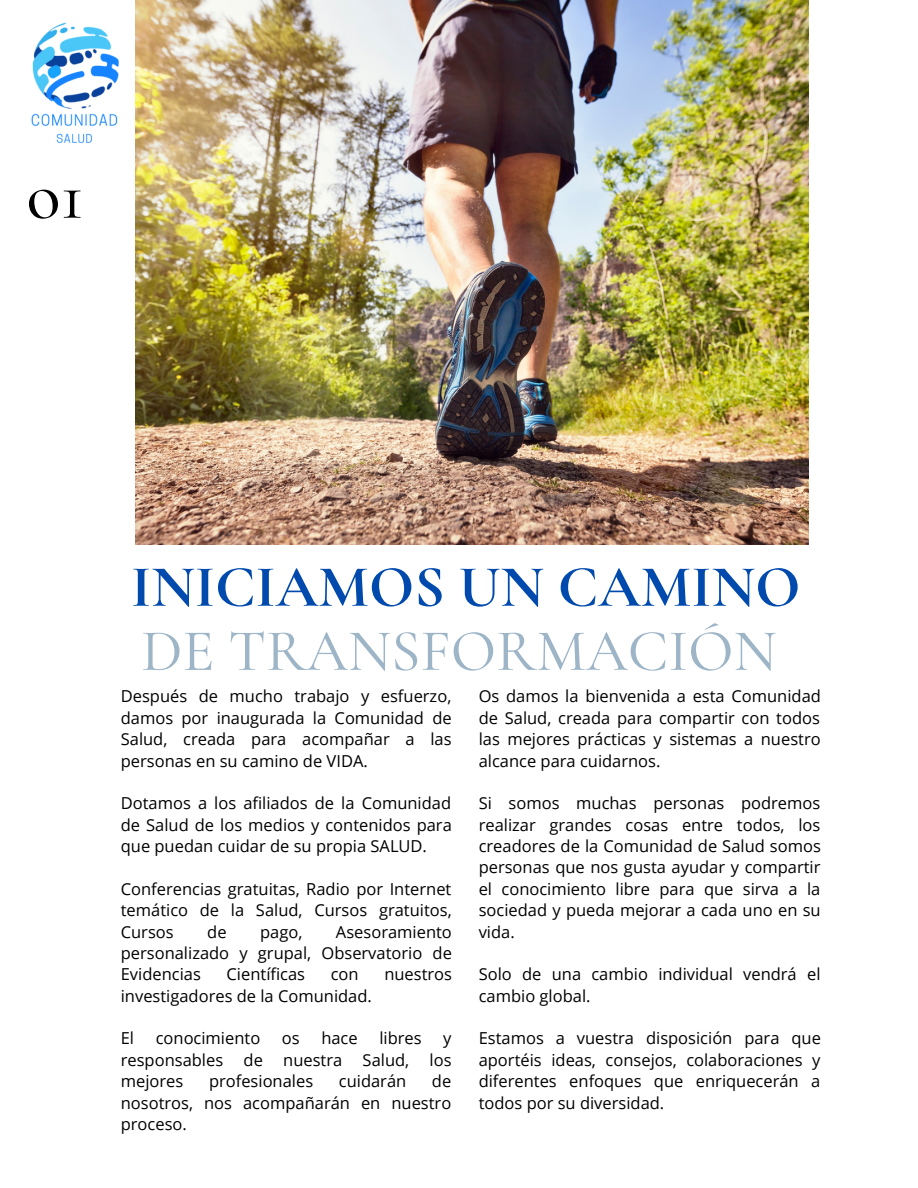
<style>
.page{position:relative;width:918px;height:1188px;background:#fff}
.page>*{position:absolute;margin:0;border:0;box-sizing:border-box;transform-origin:0 0}
.t1{font:500 70.5px "Cormorant Garamond";color:#000}
.t2{font:700 59.25px "Cormorant Garamond";color:#004aad}
.t3{font:500 59.25px "Cormorant Garamond";color:#9db5c7}
.t4{font:16.5px/21.3px "Open Sans";color:#000;text-align:justify}
</style>
<div class="page">
<img style="left:135px;top:0;width:674px;height:544px">
<img style="left:31px;top:0;width:146px;height:194px">
<h1 class="t1" style="left:27px;top:153px;width:59px">o1</h1>
<h2 class="t2" style="left:131px;top:551px;width:671px">INICIAMOS UN CAMINO</h2>
<h2 class="t3" style="left:141px;top:615px;width:637px">DE TRANSFORMACIÓN</h2>
<p class="t4" style="left:121px;top:685px;width:332px">Después de mucho trabajo y esfuerzo, damos por inaugurada la Comunidad de Salud, creada para acompañar a las personas en su camino de VIDA.</p>
<p class="t4" style="left:121px;top:792px;width:333px">Dotamos a los afiliados de la Comunidad de Salud de los medios y contenidos para que puedan cuidar de su propia SALUD.</p>
<p class="t4" style="left:121px;top:878px;width:332px">Conferencias gratuitas, Radio por Internet temático de la Salud, Cursos gratuitos, Cursos</p>
<p class="t4" style="left:479px;top:685px;width:344px">Os damos la bienvenida a esta Comunidad de Salud, creada para compartir con todos las mejores prácticas y sistemas a nuestro alcance para cuidarnos.</p>
<p class="t4" style="left:479px;top:792px;width:344px">Si somos muchas personas podremos realizar grandes cosas entre todos, los creadores de la Comunidad de Salud somos personas que nos gusta ayudar y compartir el conocimiento libre para que sirva a la sociedad y pueda mejorar a cada uno en su vida.</p>
<p class="t4" style="left:479px;top:963px;width:343px">Solo de una cambio individual vendrá el cambio global.</p>
<p class="t4" style="left:479px;top:1027px;width:344px">Estamos a vuestra disposición para que aportéis ideas, consejos, colaboraciones y diferentes enfoques que enriquecerán a todos por su diversidad.</p>
<p class="t4" style="left:207px;top:921px;width:21px">de</p>
<p class="t4" style="left:260px;top:921px;width:44px">pago,</p>
<p class="t4" style="left:121px;top:921px;width:333px;text-indent:215px">Asesoramiento personalizado y grupal, Observatorio de Evidencias</p>
<p class="t4" style="left:227px;top:963px;width:80px">Científicas</p>
<p class="t4" style="left:331px;top:963px;width:29px">con</p>
<p class="t4" style="left:384px;top:963px;width:69px">nuestros</p>
<p class="t4" style="left:121px;top:985px;width:253px">investigadores de la Comunidad.</p>
<p class="t4" style="left:121px;top:1027px;width:15px">El</p>
<p class="t4" style="left:156px;top:1027px;width:106px">conocimiento</p>
<p class="t4" style="left:282px;top:1027px;width:19px">os</p>
<p class="t4" style="left:321px;top:1027px;width:38px">hace</p>
<p class="t4" style="left:379px;top:1027px;width:44px">libres</p>
<p class="t4" style="left:121px;top:1027px;width:332px;text-indent:322px">y responsables de nuestra Salud, los mejores</p>
<p class="t4" style="left:209px;top:1070px;width:106px">profesionales</p>
<p class="t4" style="left:339px;top:1070px;width:69px">cuidarán</p>
<p class="t4" style="left:121px;top:1070px;width:332px;text-indent:311px">de nosotros, nos acompañarán en nuestro proceso.</p>
</div>
